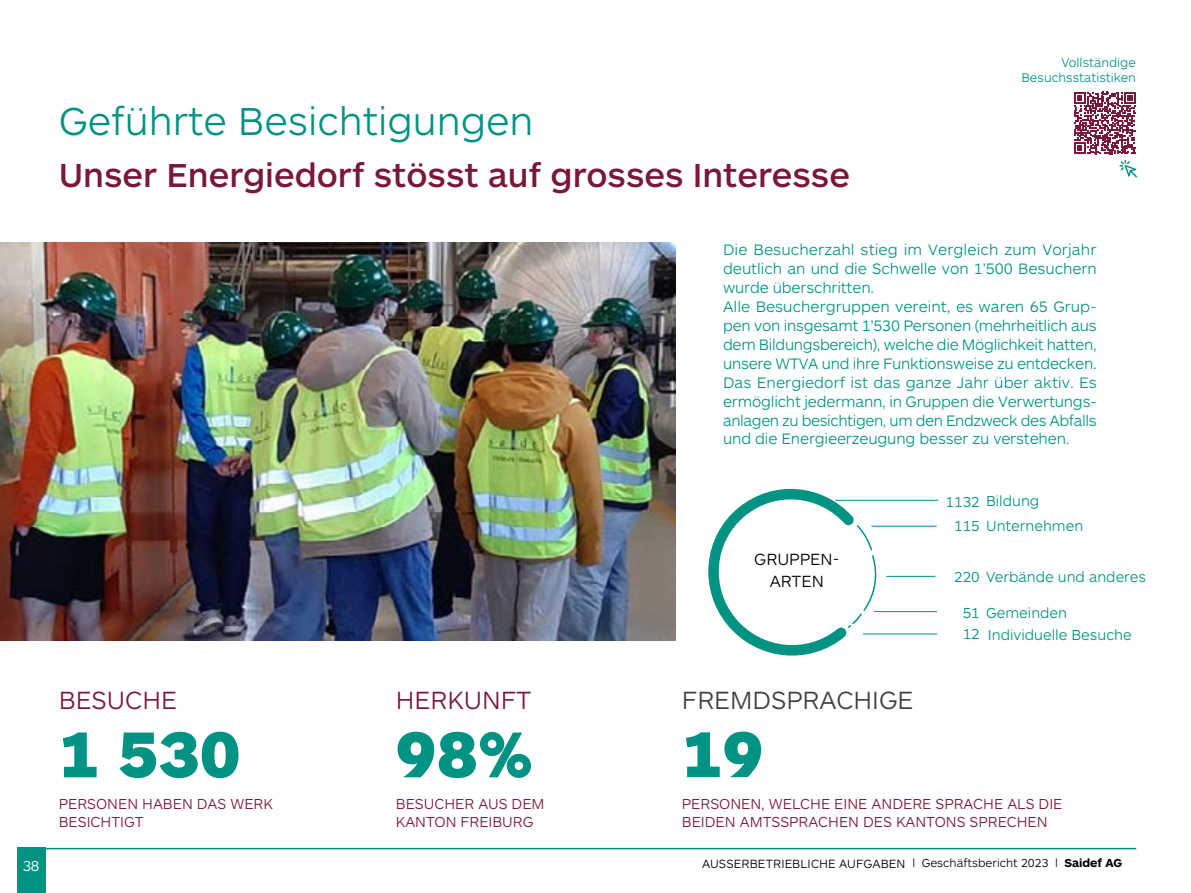
<style>
.page{position:relative;width:1191px;height:893px;background:#fff}
.page>*{position:absolute;margin:0;border:0;box-sizing:border-box;transform-origin:0 0}
.t1{font:900 67.2px "ARS Maquette Pro";color:#009383}
.t2{font:300 40.5px "ARS Maquette Pro";color:#009383}
.t3{font:500 34.5px "ARS Maquette Pro";color:#7a183b}
.t4{font:300 25.8px "ARS Maquette Pro";color:#7a183b}
.t5{font:300 25.8px "ARS Maquette Pro";color:#3f3f3e}
.t6{font:300 16.8px/22.2px "ARS Maquette Pro";color:#000;text-align:center}
.t7{font:300 15.75px/18.9px "ARS Maquette Pro";letter-spacing:-.01em;color:#009383}
.t8{font:300 15px/18px "ARS Maquette Pro";color:#7a183b}
.t9{font:300 15px/25.3px "ARS Maquette Pro";color:#009383}
.t10{font:300 15px "ARS Maquette Pro";color:#fff}
.t11{font:300 13.05px/15.6px "ARS Maquette Pro";color:#009383;text-align:right}
.t12{font:300 12.3px "ARS Maquette Pro";letter-spacing:.01em;color:#000}
.t13{font:300 12px "ARS Maquette Pro";color:#000}
.s1{font-weight:700}
</style>
<div class="page">
<hr style="left:41px;top:848px;width:1095px;height:1px;background:#009383">
<div style="left:17px;top:848px;width:28px;height:45px;background:#009383"></div>
<img style="left:0;top:243px;width:675px;height:398px">
<hr style="left:835px;top:500px;width:103px;height:1px;background:#009383">
<hr style="left:871px;top:526px;width:65px;height:1px;background:#009383">
<hr style="left:886px;top:576px;width:49px;height:1px;background:#009383">
<hr style="left:874px;top:611px;width:63px;height:1px;background:#009383">
<hr style="left:863px;top:634px;width:74px;height:1px;background:#009383">
<svg style="left:1119px;top:160px;width:18px;height:17px"></svg>
<svg style="left:708px;top:488px;width:170px;height:168px"></svg>
<svg style="left:1074px;top:92px;width:62px;height:62px"></svg>
<h2 class="t2" style="left:59px;top:95px;width:476px">Geführte Besichtigungen</h2>
<h3 class="t3" style="left:59px;top:153px;width:792px">Unser Energiedorf stösst auf grosses Interesse</h3>
<p class="t11" style="left:1021px;top:54px;width:116px">Vollständige<br>Besuchsstatistiken</p>
<p class="t7" style="left:723px;top:240px;width:375px">Die Besucherzahl stieg im Vergleich zum Vorjahr deutlich an und die Schwelle von 1’500 Besuchern wurde überschritten.<br>Alle Besuchergruppen vereint, es waren 65 Grup&shy;pen von insgesamt 1’530 Personen (mehrheitlich aus dem Bildungsbereich), welche die Möglichkeit hatten, unsere WTVA und ihre Funktionsweise zu entdecken.<br>Das Energiedorf ist das ganze Jahr über aktiv. Es ermöglicht jedermann, in Gruppen die Verwertungs&shy;anlagen zu besichtigen, um den Endzweck des Abfalls und die Energieerzeugung besser zu verstehen.</p>
<p class="t6" style="left:754px;top:547px;width:87px">GRUPPEN-<br>ARTEN</p>
<p class="t9" style="left:954px;top:487px;width:131px;text-indent:-9px">1132 Bildung<br>115 Unternehmen</p>
<p class="t9" style="left:954px;top:563px;width:193px">220 Verbände und anderes</p>
<p class="t9" style="left:988px;top:601px;width:145px;line-height:22.2px;text-indent:-25px">51 Gemeinden<br>Individuelle Besuche</p>
<p class="t9" style="left:962px;top:621px;width:19px">12</p>
<h3 class="t4" style="left:59px;top:683px;width:120px">BESUCHE</h3>
<h3 class="t4" style="left:396px;top:683px;width:137px">HERKUNFT</h3>
<h3 class="t5" style="left:682px;top:683px;width:233px">FREMDSPRACHIGE</h3>
<h1 class="t1" style="left:59px;top:710px;width:183px">1 530</h1>
<h1 class="t1" style="left:396px;top:710px;width:139px">98%</h1>
<h1 class="t1" style="left:682px;top:710px;width:83px">19</h1>
<p class="t8" style="left:59px;top:794px;width:215px">PERSONEN HABEN DAS WERK<br>BESICHTIGT</p>
<p class="t8" style="left:396px;top:794px;width:150px">BESUCHER AUS DEM<br>KANTON FREIBURG</p>
<p class="t8" style="left:682px;top:794px;width:382px">PERSONEN, WELCHE EINE ANDERE SPRACHE ALS DIE<br>BEIDEN AMTSSPRACHEN DES KANTONS SPRECHEN</p>
<p class="t10" style="left:23px;top:857px;width:18px">38</p>
<p class="t13" style="left:912px;top:856px;width:211px">l Geschäftsbericht 2023 l <span class="s1">Saidef AG</span></p>
<p class="t12" style="left:702px;top:856px;width:205px">AUSSERBETRIEBLICHE AUFGABEN</p>
</div>
